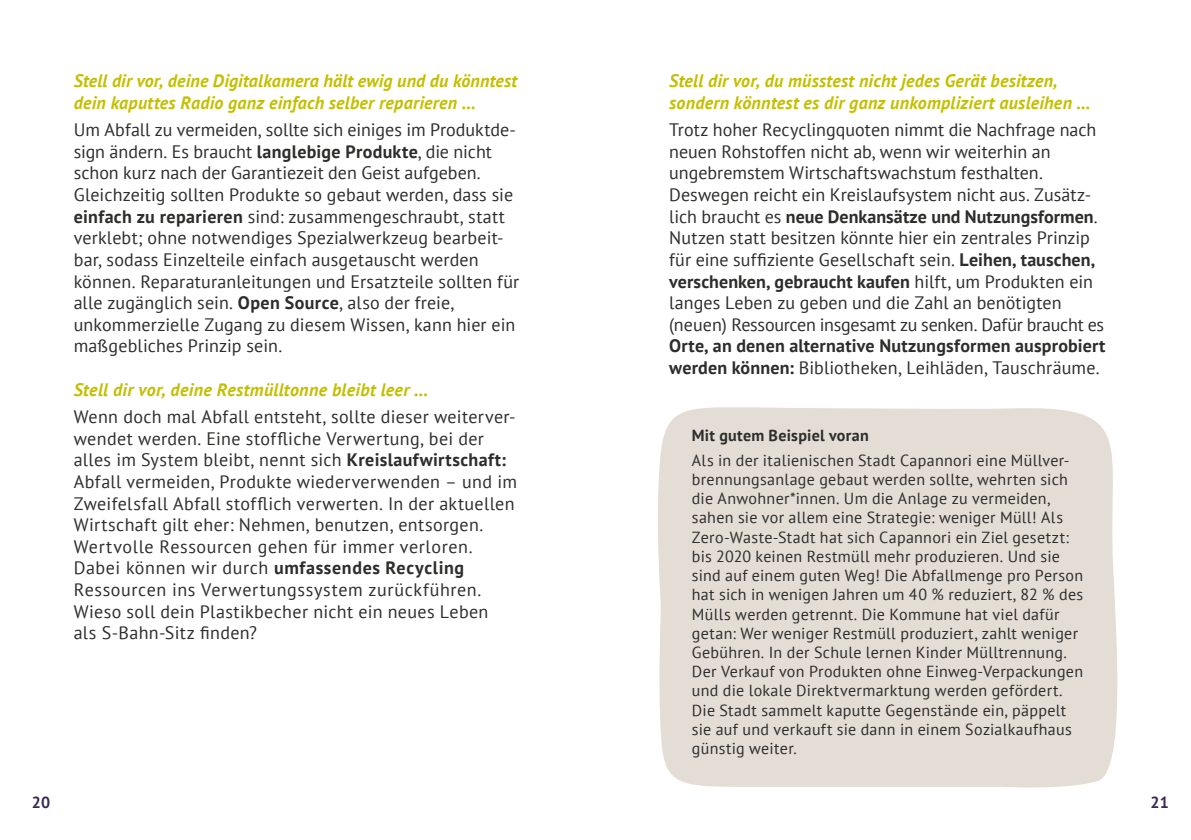
<style>
.page{position:relative;width:1191px;height:840px;background:#fff}
.page>*{position:absolute;margin:0;border:0;box-sizing:border-box;transform-origin:0 0}
.t1{font:18px/21.6px "PT Sans";letter-spacing:.01em;color:#2d2d2c}
.t2{font:italic 700 18px/21.6px "PT Sans";letter-spacing:.015em;color:#c3bf00}
.t3{font:700 18px/21.6px "PT Sans";letter-spacing:.01em;color:#2d2d2c}
.t4{font:16px/19.2px "PT Sans";letter-spacing:.02em;color:#2d2d2c}
.t5{font:700 16px "PT Sans";letter-spacing:.02em;color:#2d2d2c}
.t6{font:700 16px "PT Sans";color:#3a2753}
.s1{font-weight:700}
.s2{font-weight:400}
</style>
<div class="page">
<div style="left:658px;top:407px;width:460px;height:381px;background:#e3ddd5"></div>
<p class="t2" style="left:74px;top:71px;width:445px">Stell dir vor, deine Digitalkamera hält ewig und du könntest dein kaputtes Radio ganz einfach selber reparieren …</p>
<p class="t1" style="left:74px;top:120px;width:447px">Um Abfall zu vermeiden, sollte sich einiges im Produktde&shy;sign ändern. Es braucht <span class="s1">langlebige produkte</span>, die nicht schon kurz nach der Garantiezeit den Geist aufgeben.<br>Gleichzeitig sollten Produkte so gebaut werden, dass sie <span class="s1">einfach zu reparieren</span> sind: zusammengeschraubt, statt verklebt; ohne notwendiges Spezialwerkzeug bearbeit&shy;bar, sodass Einzelteile einfach ausgetauscht werden können. Reparaturanleitungen und Ersatzteile sollten für alle zugänglich sein. <span class="s1">open source</span>, also der freie, unkommerzielle Zugang zu diesem Wissen, kann hier ein maßgebliches Prinzip sein.</p>
<p class="t2" style="left:74px;top:379px;width:356px">Stell dir vor, deine Restmülltonne bleibt leer …</p>
<p class="t1" style="left:74px;top:406px;width:445px">Wenn doch mal Abfall entsteht, sollte dieser weiterver&shy;wendet werden. Eine stoffliche Verwertung, bei der alles im System bleibt, nennt sich <span class="s1">Kreislaufwirtschaft:<br></span>Abfall vermeiden, Produkte wiederverwenden – und im Zweifelsfall Abfall stofflich verwerten. In der aktuellen Wirtschaft gilt eher: Nehmen, benutzen, entsorgen.<br>Wertvolle Ressourcen gehen für immer verloren.<br>Dabei können wir durch <span class="s1">umfassendes recycling </span>Ressourcen ins Verwertungssystem zurückführen.<br>Wieso soll dein Plastikbecher nicht ein neues Leben<br>als S-Bahn-Sitz finden?</p>
<p class="t2" style="left:669px;top:71px;width:423px">Stell dir vor, du müsstest nicht jedes Gerät besitzen, sondern könntest es dir ganz unkompliziert ausleihen …</p>
<p class="t1" style="left:669px;top:120px;width:436px">Trotz hoher Recyclingquoten nimmt die Nachfrage nach neuen Rohstoffen nicht ab, wenn wir weiterhin an ungebremstem Wirtschaftswachstum festhalten.<br>Deswegen reicht ein Kreislaufsystem nicht aus. Zusätz&shy;lich braucht es <span class="s1">neue Denkansätze und nutzungsformen</span>.<br>Nutzen statt besitzen könnte hier ein zentrales Prinzip für eine suffiziente Gesellschaft sein. <span class="s1">leihen, tauschen, verschenken, gebraucht kaufen</span> hilft, um Produkten ein langes Leben zu geben und die Zahl an benötigten (neuen) Ressourcen insgesamt zu senken. Dafür braucht es</p>
<p class="t3" style="left:669px;top:335px;width:438px">orte, an denen alternative nutzungsformen ausprobiert werden können: <span class="s2">Bibliotheken, Leihläden, Tauschräume.</span></p>
<p class="t5" style="left:692px;top:427px;width:178px">Mit gutem Beispiel voran</p>
<p class="t4" style="left:692px;top:451px;width:393px">Als in der italienischen Stadt Capannori eine Müllver&shy;brennungsanlage gebaut werden sollte, wehrten sich die Anwohner*innen. Um die Anlage zu vermeiden, sahen sie vor allem eine Strategie: weniger Müll! Als Zero-Waste-Stadt hat sich Capannori ein Ziel gesetzt: bis 2020 keinen Restmüll mehr produzieren. Und sie sind auf einem guten Weg! Die Abfallmenge pro Person hat sich in wenigen Jahren um 40 % reduziert, 82 % des Mülls werden getrennt. Die Kommune hat viel dafür getan: Wer weniger Restmüll produziert, zahlt weniger Gebühren. In der Schule lernen Kinder Mülltrennung.<br>Der Verkauf von Produkten ohne Einweg-Verpackungen und die lokale Direktvermarktung werden gefördert.<br>Die Stadt sammelt kaputte Gegenstände ein, päppelt sie auf und verkauft sie dann in einem Sozialkaufhaus günstig weiter.</p>
<p class="t6" style="left:32px;top:793px;width:20px">20</p>
<p class="t6" style="left:1150px;top:793px;width:20px">21</p>
</div>
